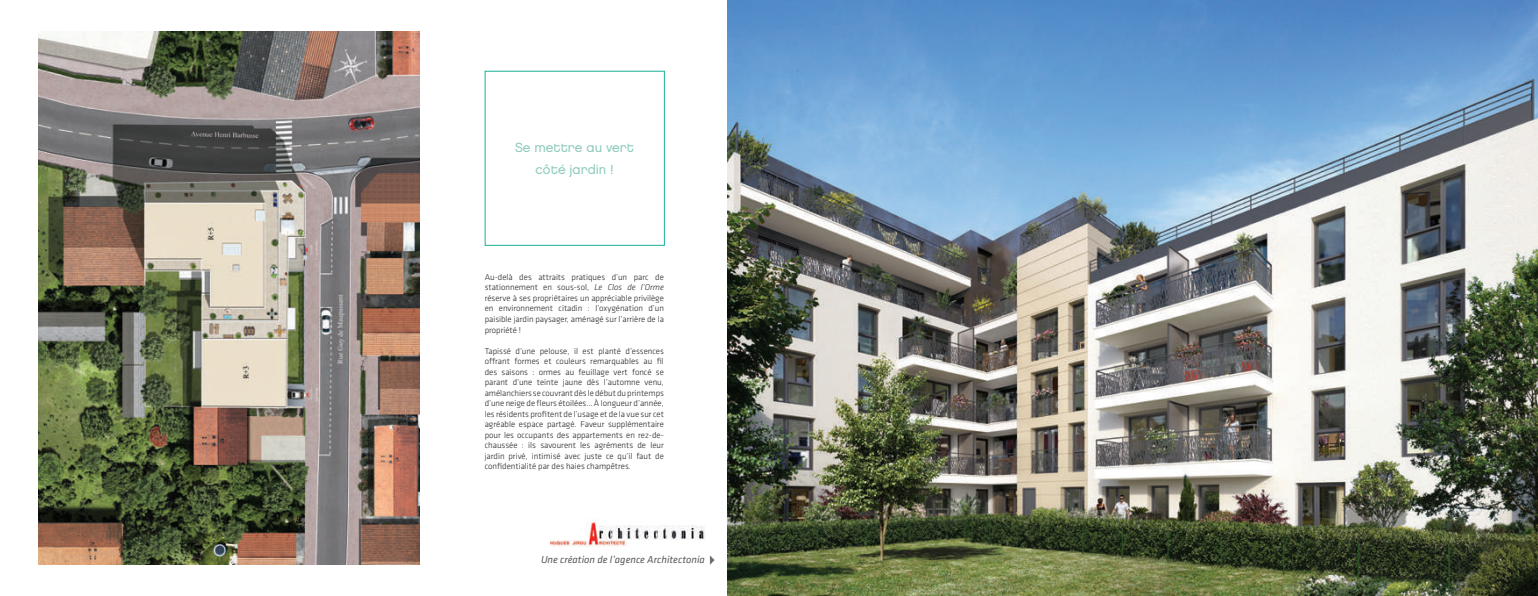
<style>
.page{position:relative;width:1538px;height:596px;background:#fff}
.page>*{position:absolute;margin:0;border:0;box-sizing:border-box;transform-origin:0 0}
.t1{font:13.12px/21.9px "Chalet London Nineteen Eighty";color:#8acaba;text-align:center}
.t2{font:italic 10.5px "Klavika Basic";color:#57585a}
.t3{font:300 8.75px/10.5px "Klavika Basic";color:#231f20;text-align:justify}
.s1{font-style:italic}
</style>
<div class="page">
<img style="left:727px;top:0;width:811px;height:595px">
<img style="left:39px;top:31px;width:380px;height:533px">
<svg style="left:710px;top:555px;width:4px;height:9px"></svg>
<img style="left:550px;top:520px;width:155px;height:27px">
<h1 class="t1" style="left:515px;top:136px;width:121px">Se mettre au vert côté jardin !</h1>
<p class="t3" style="left:485px;top:271px;width:181px">Au-delà des attraits pratiques d’un parc de stationnement en sous-sol, <span class="s1">Le Clos de l’Orme </span>réserve à ses propriétaires un appréciable privilège en environnement citadin : l’oxygénation d’un paisible jardin paysager, aménagé sur l’arrière de la propriété !</p>
<p class="t3" style="left:485px;top:345px;width:181px">Tapissé d’une pelouse, il est planté d’essences offrant formes et couleurs remarquables au fil des saisons : ormes au feuillage vert foncé se parant d’une teinte jaune dès l’automne venu, amélanchiers se couvrant dès le début du printemps d’une neige de fleurs étoilées… À longueur d’année, les résidents profitent de l’usage et de la vue sur cet agréable espace partagé. Faveur supplémentaire pour les occupants des appartements en rez-de&shy;chaussée : ils savourent les agréments de leur jardin privé, intimisé avec juste ce qu’il faut de confidentialité par des haies champêtres.</p>
<p class="t2" style="left:541px;top:553px;width:165px">Une création de l’agence Architectonia</p>
</div>
